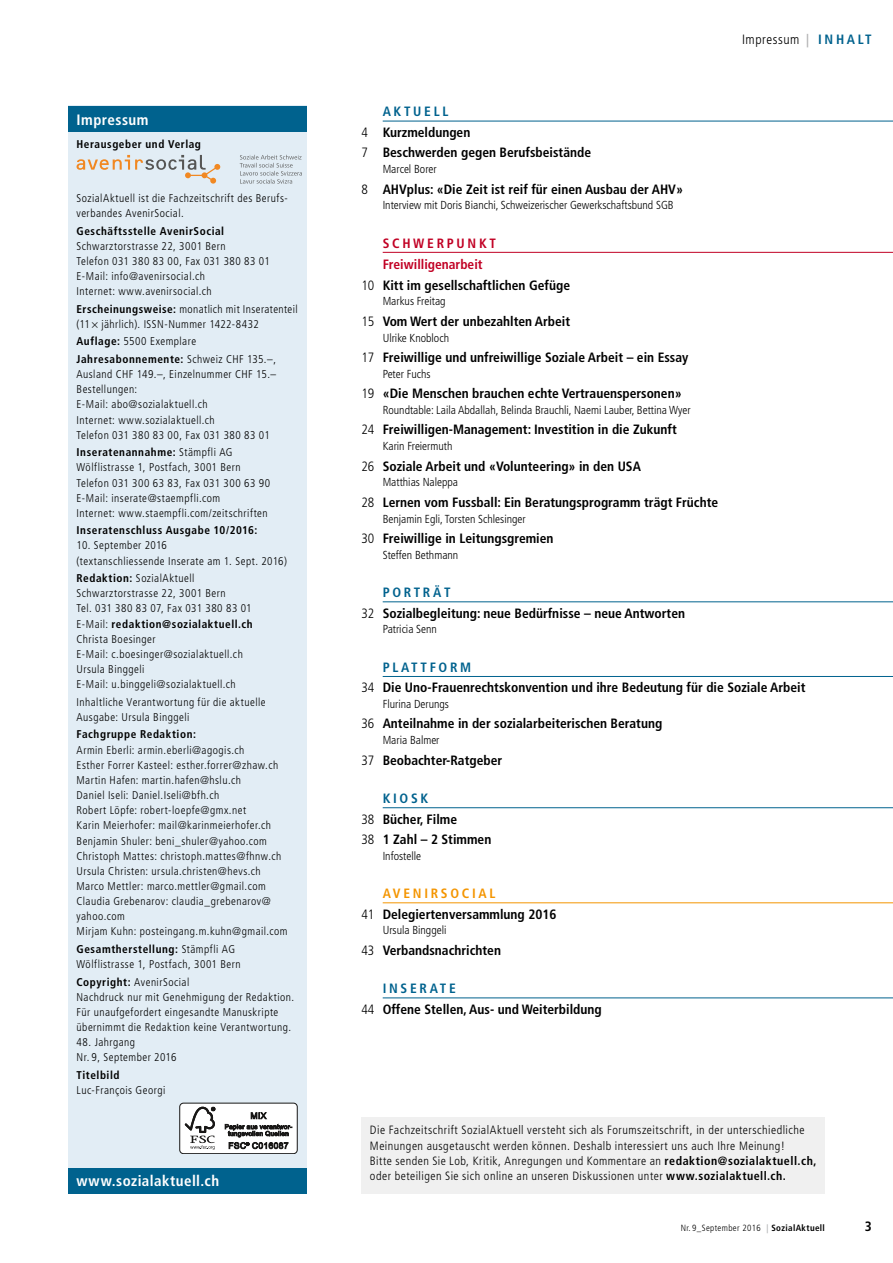
<style>
.page{position:relative;width:893px;height:1263px;background:#fff}
.page>*{position:absolute;margin:0;border:0;box-sizing:border-box;transform-origin:0 0}
.t1{font:700 condensed 15px "Frutiger";letter-spacing:.03em;color:#fff}
.t2{font:700 condensed 13.5px/20.4px "Frutiger";color:#000}
.t3{font:700 condensed 13.5px "Frutiger";color:#c10024}
.t4{font:300 condensed 13.5px "Frutiger";letter-spacing:.04em;color:#000}
.t5{font:700 condensed 13.5px "Frutiger";letter-spacing:.2em;color:#c10024}
.t6{font:300 condensed 12px/15.3px "Frutiger";letter-spacing:.04em;color:#000}
.t7{font:300 condensed 11.7px "Frutiger";color:#000}
.t8{font:300 condensed 11.25px/15.1px "Frutiger";letter-spacing:.04em;color:#000}
.t9{font:700 condensed 11.25px "Frutiger";letter-spacing:.05em;color:#000}
.t10{font:300 condensed 9px "Frutiger";letter-spacing:.04em;color:#000}
.s1{font-weight:700}
.s2{font-weight:700;color:#b1b2b3}
.s3{font-weight:700;color:#00628e}
.s4{color:#00628e}
.s5{font-weight:300}
.s6{color:#f49500}
</style>
<div class="page">
<div style="left:361px;top:1117px;width:464px;height:76px;background:#f0f0f0"></div>
<hr style="left:383px;top:121px;width:510px;height:1px;background:#00628e">
<hr style="left:383px;top:252px;width:510px;height:1px;background:#c10024">
<hr style="left:383px;top:601px;width:510px;height:1px;background:#00628e">
<hr style="left:383px;top:676px;width:510px;height:1px;background:#00628e">
<hr style="left:383px;top:807px;width:510px;height:1px;background:#00628e">
<hr style="left:383px;top:902px;width:510px;height:1px;background:#f49500">
<hr style="left:383px;top:997px;width:510px;height:1px;background:#00628e">
<div style="left:68px;top:106px;width:238px;height:1087px;background:#e2edf5"></div>
<svg style="left:77px;top:155px;width:143px;height:29px"></svg>
<svg style="left:240px;top:155px;width:62px;height:29px"></svg>
<div style="left:180px;top:1103px;width:117px;height:51px;background:#fff;border-radius:4px"></div>
<div style="left:179px;top:1103px;width:119px;height:51px;border:1px solid #181716;border-radius:4px"></div>
<svg style="left:185px;top:1107px;width:30px;height:43px"></svg>
<svg style="left:225px;top:1112px;width:67px;height:37px"></svg>
<div style="left:68px;top:106px;width:238px;height:26px;background:#00628e"></div>
<div style="left:68px;top:1168px;width:238px;height:25px;background:#00628e"></div>
<h1 class="t1" style="left:77px;top:111px;width:73px">Impressum</h1>
<p class="t9" style="left:77px;top:138px;width:126px">Herausgeber und Verlag</p>
<p class="t8" style="left:77px;top:191px;width:213px">SozialAktuell ist die Fachzeitschrift des Berufs&shy;verbandes AvenirSocial.</p>
<p class="t9" style="left:77px;top:224px;width:149px">Geschäftsstelle AvenirSocial</p>
<p class="t8" style="left:77px;top:238px;width:195px">Schwarztorstrasse 22, 3001 Bern<br>Telefon 031 380 83 00, Fax 031 380 83 01<br>E-Mail: info@avenirsocial.ch<br>Internet: www.avenirsocial.ch</p>
<p class="t8" style="left:77px;top:301px;width:223px"><span class="s1">Erscheinungsweise:</span> monatlich mit Inseratenteil (11 jährlich). ISSN-Nummer 1422-8432</p>
<p class="t8" style="left:77px;top:333px;width:201px;line-height:17.5px"><span class="s1">Auflage:</span> 5500 Exemplare<br><span class="s1">Jahresabonnemente:</span> Schweiz CHF 135.–,</p>
<p class="t8" style="left:77px;top:367px;width:201px">Ausland CHF 149.–, Einzelnummer CHF 15.–<br>Bestellungen:<br>E-Mail: abo@sozialaktuell.ch<br>Internet: www.sozialaktuell.ch<br>Telefon 031 380 83 00, Fax 031 380 83 01</p>
<p class="t8" style="left:77px;top:445px;width:195px"><span class="s1">Inseratenannahme:</span> Stämpfli AG Wölflistrasse 1, Postfach, 3001 Bern Telefon 031 300 63 83, Fax 031 300 63 90<br>E-Mail: inserate@staempfli.com<br>Internet: www.staempfli.com/zeitschriften</p>
<p class="t9" style="left:77px;top:524px;width:182px">Inseratenschluss Ausgabe 10/2016:</p>
<p class="t8" style="left:77px;top:538px;width:212px">10. September 2016<br>(textanschliessende Inserate am 1. Sept. 2016)</p>
<p class="t8" style="left:77px;top:571px;width:178px"><span class="s1">Redaktion:</span> SozialAktuell<br>Schwarztorstrasse 22, 3001 Bern<br>Tel. 031 380 83 07, Fax 031 380 83 01<br>E-Mail: <span class="s1">redaktion@sozialaktuell.ch<br></span>Christa Boesinger<br>E-Mail: c.boesinger@sozialaktuell.ch<br>Ursula Binggeli<br>E-Mail: u.binggeli@sozialaktuell.ch</p>
<p class="t8" style="left:77px;top:694px;width:191px">Inhaltliche Verantwortung für die aktuelle<br>Ausgabe: Ursula Binggeli</p>
<p class="t9" style="left:77px;top:728px;width:121px">Fachgruppe Redaktion:</p>
<p class="t8" style="left:77px;top:742px;width:213px">Armin Eberli: armin.eberli@agogis.ch<br>Esther Forrer Kasteel: esther.forrer@zhaw.ch Martin Hafen: martin.hafen@hslu.ch<br>Daniel Iseli: Daniel.Iseli@bfh.ch<br>Robert Löpfe: robert-loepfe@gmx.net<br>Karin Meierhofer: mail@karinmeierhofer.ch Benjamin Shuler: beni_shuler@yahoo.com Christoph Mattes: christoph.mattes@fhnw.ch Ursula Christen: ursula.christen@hevs.ch Marco Mettler: marco.mettler@gmail.com Claudia Grebenarov: claudia_grebenarov@ yahoo.com<br>Mirjam Kuhn: posteingang.m.kuhn@gmail.com</p>
<p class="t8" style="left:77px;top:942px;width:166px"><span class="s1">Gesamtherstellung:</span> Stämpfli AG<br>Wölflistrasse 1, Postfach, 3001 Bern</p>
<p class="t8" style="left:77px;top:974px;width:219px"><span class="s1">Copyright:</span> AvenirSocial<br>Nachdruck nur mit Genehmigung der Redaktion.<br>Für unaufgefordert eingesandte Manuskripte übernimmt die Redaktion keine Verantwortung.</p>
<p class="t8" style="left:77px;top:1035px;width:101px">48. Jahrgang<br>Nr. 9, September 2016</p>
<p class="t9" style="left:77px;top:1068px;width:44px">Titelbild</p>
<p class="t8" style="left:77px;top:1083px;width:90px">Luc-François Georgi</p>
<h1 class="t1" style="left:77px;top:1172px;width:144px">www.sozialaktuell.ch</h1>
<p class="t4" style="left:742px;top:32px;width:131px">Impressum <span class="s2">|</span> <span class="s3">I N H A LT</span></p>
<p class="t2" style="left:361px;top:102px;width:231px;text-indent:21px"><span class="s4">AKTUELL<br></span><span class="s5">4</span> Kurzmeldungen<br><span class="s5">7</span> Beschwerden gegen Berufsbeistände</p>
<p class="t7" style="left:383px;top:162px;width:56px">Marcel Borer</p>
<p class="t2" style="left:361px;top:179px;width:323px"><span class="s5">8</span> AHVplus: «Die Zeit ist reif für einen Ausbau der AHV»</p>
<p class="t7" style="left:383px;top:199px;width:293px">Interview mit Doris Bianchi, Schweizerischer Gewerkschaftsbund SGB</p>
<p class="t5" style="left:383px;top:235px;width:115px">SCHWERPUNKT</p>
<p class="t3" style="left:383px;top:256px;width:101px">Freiwilligenarbeit</p>
<p class="t2" style="left:361px;top:275px;width:210px"><span class="s5">10</span> Kitt im gesellschaftlichen Gefüge</p>
<p class="t7" style="left:383px;top:295px;width:64px">Markus Freitag</p>
<p class="t2" style="left:361px;top:311px;width:210px"><span class="s5">15</span> Vom Wert der unbezahlten Arbeit</p>
<p class="t7" style="left:383px;top:331px;width:68px">Ulrike Knobloch</p>
<p class="t2" style="left:361px;top:347px;width:328px"><span class="s5">17</span> Freiwillige und unfreiwillige Soziale Arbeit – ein Essay</p>
<p class="t7" style="left:383px;top:367px;width:49px">Peter Fuchs</p>
<p class="t2" style="left:361px;top:383px;width:322px"><span class="s5">19</span> «Die Menschen brauchen echte Vertrauenspersonen»</p>
<p class="t7" style="left:383px;top:403px;width:310px">Roundtable: Laila Abdallah, Belinda Brauchli, Naemi Lauber, Bettina Wyer</p>
<p class="t2" style="left:361px;top:420px;width:317px"><span class="s5">24</span> Freiwilligen-Management: Investition in die Zukunft</p>
<p class="t7" style="left:383px;top:439px;width:71px">Karin Freiermuth</p>
<p class="t2" style="left:361px;top:456px;width:281px"><span class="s5">26</span> Soziale Arbeit und «Volunteering» in den USA</p>
<p class="t7" style="left:383px;top:476px;width:77px">Matthias Naleppa</p>
<p class="t2" style="left:361px;top:492px;width:358px"><span class="s5">28</span> Lernen vom Fussball: Ein Beratungsprogramm trägt Früchte</p>
<p class="t7" style="left:383px;top:512px;width:144px">Benjamin Egli, Torsten Schlesinger</p>
<p class="t2" style="left:361px;top:528px;width:194px"><span class="s5">30</span> Freiwillige in Leitungsgremien</p>
<p class="t7" style="left:383px;top:548px;width:77px">Steffen Bethmann</p>
<p class="t2" style="left:361px;top:582px;width:325px;text-indent:21px"><span class="s4">PORTRÄT<br></span><span class="s5">32</span> Sozialbegleitung: neue Bedürfnisse – neue Antworten</p>
<p class="t7" style="left:383px;top:623px;width:56px">Patricia Senn</p>
<p class="t2" style="left:361px;top:657px;width:445px;text-indent:21px"><span class="s4">PLATTFORM<br></span><span class="s5">34</span> Die Uno-Frauenrechtskonvention und ihre Bedeutung für die Soziale Arbeit</p>
<p class="t7" style="left:383px;top:697px;width:68px">Flurina Derungs</p>
<p class="t2" style="left:361px;top:714px;width:302px"><span class="s5">36</span> Anteilnahme in der sozialarbeiterischen Beratung</p>
<p class="t7" style="left:383px;top:733px;width:58px">Maria Balmer</p>
<p class="t2" style="left:361px;top:750px;width:142px"><span class="s5">37</span> Beobachter-Ratgeber</p>
<p class="t2" style="left:361px;top:788px;width:131px;text-indent:21px"><span class="s4">KIOSK<br></span><span class="s5">38</span> Bücher, Filme<br><span class="s5">38</span> 1 Zahl – 2 Stimmen</p>
<p class="t7" style="left:383px;top:849px;width:40px">Infostelle</p>
<p class="t2" style="left:361px;top:883px;width:197px;text-indent:21px"><span class="s6">AVENIRSOCIAL<br></span><span class="s5">41</span> Delegiertenversammlung 2016</p>
<p class="t7" style="left:383px;top:924px;width:65px">Ursula Binggeli</p>
<p class="t2" style="left:361px;top:940px;width:141px"><span class="s5">43</span> Verbandsnachrichten</p>
<p class="t2" style="left:361px;top:978px;width:242px;text-indent:21px"><span class="s4">INSERATE<br></span><span class="s5">44</span> Offene Stellen, Aus- und Weiterbildung</p>
<p class="t6" style="left:370px;top:1123px;width:448px">Die Fachzeitschrift SozialAktuell versteht sich als Forumszeitschrift, in der unterschiedliche Meinungen ausgetauscht werden können. Deshalb interessiert uns auch Ihre Meinung!<br>Bitte senden Sie Lob, Kritik, Anregungen und Kommentare an <span class="s1">redaktion@sozialaktuell.ch, </span>oder beteiligen Sie sich online an unseren Diskussionen unter <span class="s1">www.sozialaktuell.ch.</span></p>
<p class="t10" style="left:681px;top:1222px;width:146px">Nr. 9_September 2016 <span class="s2">|</span> <span class="s1">SozialAktuell</span></p>
<p class="t2" style="left:865px;top:1216px;width:9px">3</p>
</div>
